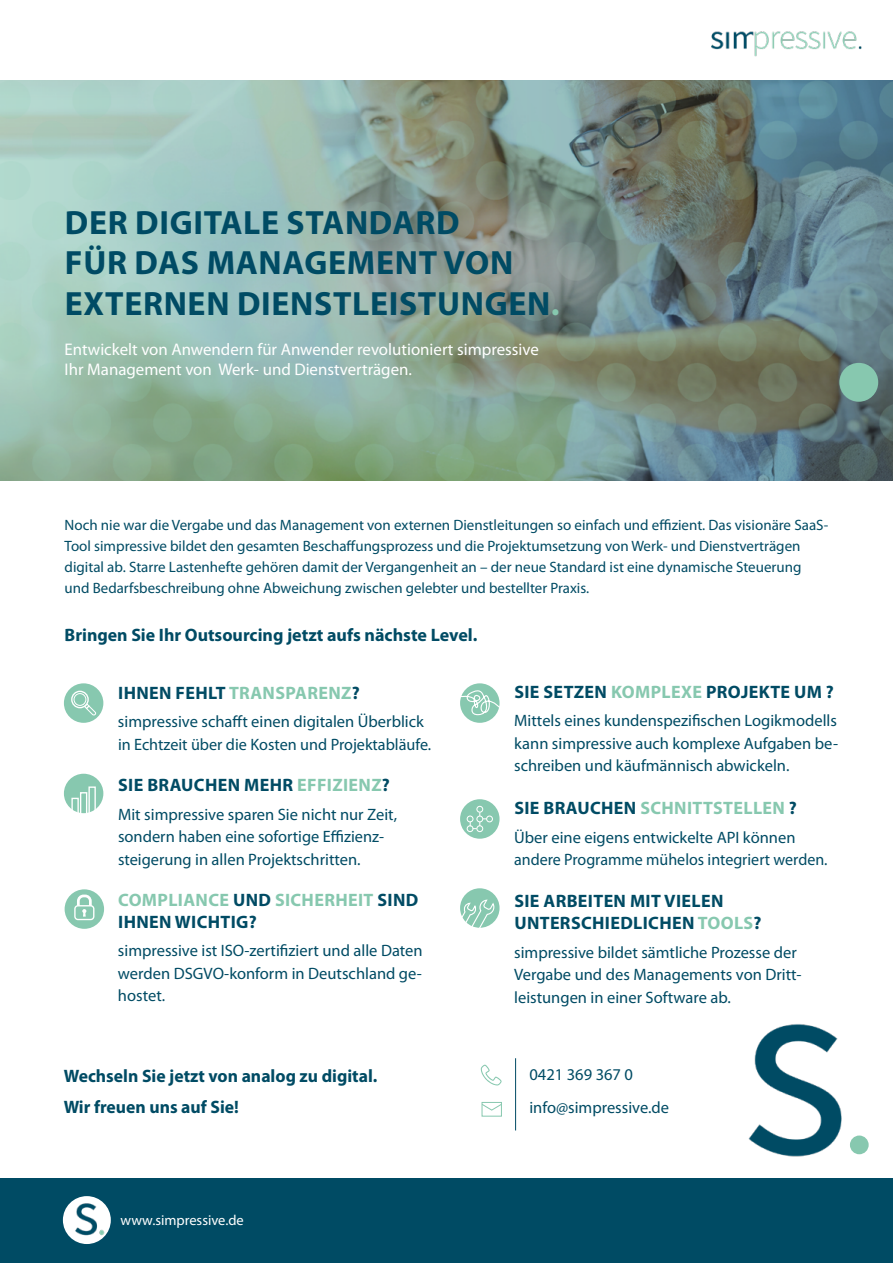
<style>
.page{position:relative;width:893px;height:1263px;background:#fff}
.page>*{position:absolute;margin:0;border:0;box-sizing:border-box;transform-origin:0 0}
.t1{font:700 33.75px/40.5px "Myriad Pro";letter-spacing:.02em;color:#004b64}
.t2{font:700 18px/21.6px "Myriad Pro";letter-spacing:.02em;color:#004b64}
.t3{font:700 18px/31.5px "Myriad Pro";color:#004b64}
.t4{font:700 18px/21.6px "Myriad Pro";letter-spacing:.02em;color:#87c8af}
.t5{font:16.8px/20.2px "Myriad Pro";color:#fff}
.t6{font:16.5px/22.5px "Myriad Pro";color:#004b64}
.t7{font:15px/21px "Myriad Pro";color:#004b64}
.t8{font:14.55px "Myriad Pro";color:#fff}
.s1{color:#87c8af}
.s2{color:#004b64}
</style>
<div class="page">
<img style="left:0;top:80px;width:893px;height:401px">
<div style="left:839px;top:363px;width:39px;height:39px;background:#87c8af;border-radius:50%"></div>
<img style="left:711px;top:31px;width:151px;height:26px">
<div style="left:0;top:1178px;width:893px;height:85px;background:#004b64"></div>
<div style="left:63px;top:1196px;width:48px;height:48px;background:#fff;border-radius:50%"></div>
<img style="left:62px;top:1203px;width:45px;height:33px">
<img style="left:748px;top:1024px;width:94px;height:133px">
<div style="left:850px;top:1135px;width:19px;height:19px;background:#87c8af;border-radius:50%"></div>
<svg style="left:481px;top:1065px;width:21px;height:20px"></svg>
<div style="left:482px;top:1102px;width:20px;height:14px;border:1px solid #87c8af"></div>
<svg style="left:481px;top:1103px;width:21px;height:8px"></svg>
<hr style="left:515px;top:1058px;width:1px;height:72px;background:#004b64">
<div style="left:64px;top:683px;width:39px;height:40px;background:#87c8af;border-radius:50%"></div>
<div style="left:71px;top:691px;width:18px;height:17px;border:1px solid #fff;border-radius:50%"></div>
<div style="left:74px;top:693px;width:12px;height:13px;border:1px solid #fff;border-radius:50%"></div>
<svg style="left:83px;top:703px;width:13px;height:13px"></svg>
<div style="left:64px;top:774px;width:39px;height:39px;background:#87c8af;border-radius:50%"></div>
<div style="left:71px;top:798px;width:8px;height:18px;border:1px solid #fff"></div>
<div style="left:80px;top:792px;width:7px;height:28px;border:1px solid #fff"></div>
<div style="left:88px;top:786px;width:8px;height:36px;border:1px solid #fff"></div>
<div style="left:65px;top:889px;width:39px;height:40px;background:#87c8af;border-radius:50%"></div>
<div style="left:77px;top:894px;width:15px;height:21px;border:3px solid #fff;border-radius:5px"></div>
<div style="left:75px;top:906px;width:19px;height:13px;background:#87c8af;border-radius:3px"></div>
<div style="left:74px;top:905px;width:20px;height:15px;border:1px solid #fff;border-radius:3px"></div>
<svg style="left:82px;top:909px;width:4px;height:7px"></svg>
<div style="left:460px;top:799px;width:40px;height:40px;background:#87c8af;border-radius:50%"></div>
<div style="left:476px;top:806px;width:7px;height:7px;border:1px solid #fff;border-radius:50%"></div>
<div style="left:476px;top:825px;width:7px;height:7px;border:1px solid #fff;border-radius:50%"></div>
<div style="left:486px;top:815px;width:7px;height:7px;border:1px solid #fff;border-radius:50%"></div>
<div style="left:467px;top:825px;width:6px;height:7px;border:1px solid #fff;border-radius:50%"></div>
<div style="left:467px;top:815px;width:6px;height:7px;border:1px solid #fff;border-radius:50%"></div>
<svg style="left:470px;top:812px;width:17px;height:17px"></svg>
<div style="left:460px;top:888px;width:40px;height:40px;background:#87c8af;border-radius:50%"></div>
<svg style="left:460px;top:899px;width:34px;height:29px"></svg>
<div style="left:460px;top:683px;width:40px;height:40px;background:#87c8af;border-radius:50%"></div>
<svg style="left:460px;top:689px;width:40px;height:27px"></svg>
<h1 class="t1" style="left:65px;top:201px;width:496px">DER DIGITALE STANDARD<br>FÜR DAS MANAGEMENT VON<br>EXTERNEN DIENSTLEISTUNGEN<span class="s1">.</span></h1>
<p class="t5" style="left:65px;top:339px;width:476px">Entwickelt von Anwendern für Anwender revolutioniert simpressive<br>Ihr Management von Werk- und Dienstverträgen.</p>
<p class="t7" style="left:65px;top:514px;width:765px">Noch nie war die Vergabe und das Management von externen Dienstleitungen so einfach und effizient. Das visionäre SaaS-Tool simpressive bildet den gesamten Beschaffungsprozess und die Projektumsetzung von Werk- und Dienstverträgen digital ab. Starre Lastenhefte gehören damit der Vergangenheit an – der neue Standard ist eine dynamische Steuerung und Bedarfsbeschreibung ohne Abweichung zwischen gelebter und bestellter Praxis.</p>
<p class="t3" style="left:65px;top:619px;width:414px">Bringen Sie Ihr Outsourcing jetzt aufs nächste Level.</p>
<p class="t2" style="left:118px;top:681px;width:243px">IHNEN FEHLT <span class="s1">TRANSPARENZ</span>?</p>
<p class="t6" style="left:118px;top:710px;width:315px">simpressive schafft einen digitalen Überblick in Echtzeit über die Kosten und Projektabläufe.</p>
<p class="t2" style="left:118px;top:774px;width:273px">SIE BRAUCHEN MEHR <span class="s1">EFFIZIENZ</span>?</p>
<p class="t6" style="left:118px;top:803px;width:281px">Mit simpressive sparen Sie nicht nur Zeit, sondern haben eine sofortige Effizienz&shy;steigerung in allen Projektschritten.</p>
<p class="t4" style="left:118px;top:889px;width:302px">COMPLIANCE <span class="s2">UND</span> SICHERHEIT <span class="s2">SIND<br>IHNEN WICHTIG?</span></p>
<p class="t6" style="left:118px;top:939px;width:306px;text-align:justify">simpressive ist ISO-zertifiziert und alle Daten werden DSGVO-konform in Deutschland ge&shy;hostet.</p>
<p class="t3" style="left:64px;top:1059px;width:315px">Wechseln Sie jetzt von analog zu digital.<br>Wir freuen uns auf Sie!</p>
<p class="t8" style="left:121px;top:1211px;width:125px">www.simpressive.de</p>
<p class="t2" style="left:514px;top:680px;width:321px">SIE SETZEN <span class="s1">KOMPLEXE</span> PROJEKTE UM ?</p>
<p class="t6" style="left:514px;top:709px;width:325px;text-align:justify">Mittels eines kundenspezifischen Logikmodells kann simpressive auch komplexe Aufgaben be&shy;schreiben und käufmännisch abwickeln.</p>
<p class="t4" style="left:514px;top:797px;width:284px"><span class="s2">SIE BRAUCHEN</span> SCHNITTSTELLEN <span class="s2">?</span></p>
<p class="t6" style="left:514px;top:826px;width:315px">Über eine eigens entwickelte API können andere Programme mühelos integriert werden.</p>
<p class="t2" style="left:514px;top:890px;width:249px">SIE ARBEITEN MIT VIELEN<br>UNTERSCHIEDLICHEN <span class="s1">TOOLS</span>?</p>
<p class="t6" style="left:514px;top:940px;width:289px">simpressive bildet sämtliche Prozesse der<br>Vergabe und des Managements von Dritt&shy;leistungen in einer Software ab.</p>
<p class="t6" style="left:529px;top:1058px;width:141px;line-height:33px">0421 369 367 0 info@simpressive.de</p>
</div>
